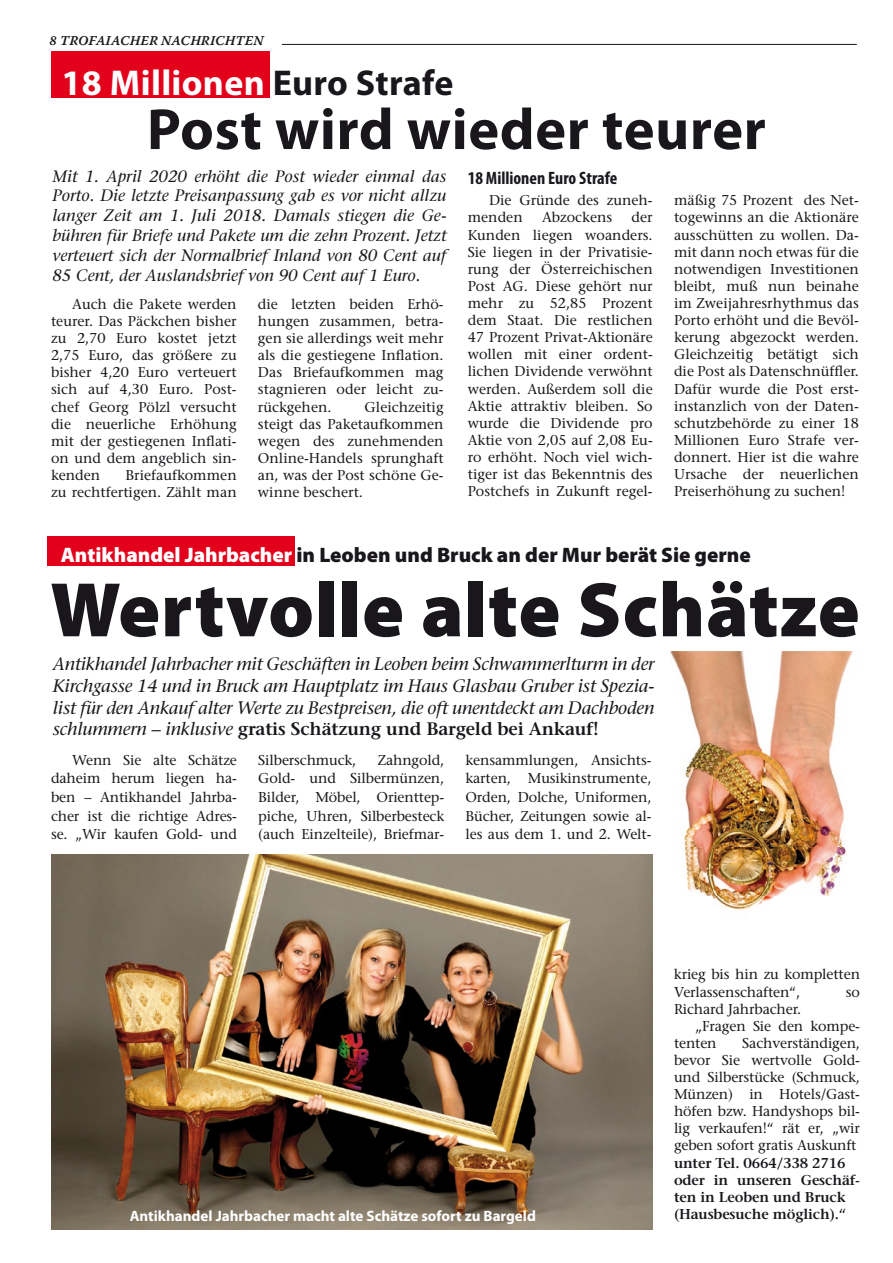
<style>
.page{position:relative;width:893px;height:1263px;background:#fff}
.page>*{position:absolute;margin:0;border:0;box-sizing:border-box;transform-origin:0 0}
.t1{font:900 78px "Myriad Pro";letter-spacing:.01em;color:#1a171c}
.t2{font:700 58.5px "Myriad Pro";letter-spacing:.01em;color:#1a171c}
.t3{font:700 36px "Myriad Pro";letter-spacing:.01em;color:#fff}
.t4{font:900 21px "Myriad Pro";color:#1a171c}
.t5{font:italic 18px/21.6px "Stone Serif";letter-spacing:-.01em;color:#1a171c;text-align:justify}
.t6{font:700 condensed 18px "Myriad Pro";color:#1a171c}
.t7{font:italic 16.5px/19.8px "Stone Serif";color:#1a171c;text-align:justify}
.t8{font:700 15px "Myriad Pro";color:#fff}
.t9{font:14.25px/17.1px "Stone Serif";color:#1a171c;text-align:justify}
.t10{font:600 14.25px/17.1px "Stone Serif";letter-spacing:-.01em;color:#1a171c}
.t11{font:13.5px "Warnock Pro Semibold It Capt";letter-spacing:.01em;color:#1a171c}
.s1{color:#1a171c}
.s2{color:#fff}
.s3{font-weight:600;font-style:normal}
</style>
<div class="page">
<hr style="left:282px;top:44px;width:575px;height:1px;background:#1a171c">
<div style="left:52px;top:51px;width:218px;height:47px;background:#e2001a"></div>
<div style="left:47px;top:536px;width:247px;height:30px;background:#e2001a"></div>
<img style="left:51px;top:854px;width:602px;height:375px">
<img style="left:670px;top:652px;width:183px;height:258px">
<p class="t11" style="left:50px;top:32px;width:215px">8 TROFAIACHER NACHRICHTEN</p>
<h3 class="t3" style="left:61px;top:59px;width:393px">18 Millionen <span class="s1">Euro Strafe</span></h3>
<h2 class="t2" style="left:147px;top:91px;width:620px">Post wird wieder teurer</h2>
<p class="t7" style="left:52px;top:166px;width:396px">Mit 1. April 2020 erhöht die Post wieder einmal das Porto. Die letzte Preisanpassung gab es vor nicht allzu langer Zeit am 1. Juli 2018. Damals stiegen die Ge&shy;bühren für Briefe und Pakete um die zehn Prozent. Jetzt verteuert sich der Normalbrief Inland von 80 Cent auf 85 Cent, der Auslandsbrief von 90 Cent auf 1 Euro.</p>
<p class="t6" style="left:468px;top:167px;width:151px">18 Millionen Euro Strafe</p>
<p class="t9" style="left:468px;top:192px;width:186px;text-indent:21px">Die Gründe des zuneh&shy;menden</p>
<p class="t9" style="left:674px;top:192px;width:186px">mäßig 75 Prozent des Net&shy;togewinns an die Aktionäre ausschütten zu wollen. Da&shy;mit dann noch etwas für die notwendigen Investitionen bleibt, muß nun beinahe im Zweijahresrhythmus das Porto erhöht und die Bevöl&shy;kerung abgezockt werden.<br>Gleichzeitig betätigt sich die Post als Datenschnüffler.<br>Dafür wurde die Post erst&shy;instanzlich von der Daten&shy;schutzbehörde zu einer 18<br>Millionen Euro Strafe ver&shy;donnert. Hier ist die wahre Ursache der neuerlichen Preiserhöhung zu suchen!</p>
<p class="t9" style="left:468px;top:209px;width:186px;text-indent:164px">der Kunden liegen woanders.<br>Sie liegen in der Privatisie&shy;rung der Österreichischen Post AG. Diese gehört nur mehr zu 52,85 Prozent dem Staat. Die restlichen 47 Prozent Privat-Aktionäre wollen mit einer ordent&shy;lichen Dividende verwöhnt werden. Außerdem soll die Aktie attraktiv bleiben. So wurde die Dividende pro Aktie von 2,05 auf 2,08 Eu&shy;ro erhöht. Noch viel wich&shy;tiger ist das Bekenntnis des Postchefs in Zukunft regel-</p>
<p class="t9" style="left:542px;top:209px;width:72px">Abzockens</p>
<p class="t9" style="left:51px;top:295px;width:187px;text-indent:21px">Auch die Pakete werden teurer. Das Päckchen bisher zu 2,70 Euro kostet jetzt 2,75 Euro, das größere zu bisher 4,20 Euro verteuert sich auf 4,30 Euro. Post&shy;chef Georg Pölzl versucht die neuerliche Erhöhung mit der gestiegenen Inflati&shy;on und dem angeblich sin&shy;kenden</p>
<p class="t9" style="left:258px;top:295px;width:187px">die letzten beiden Erhö&shy;hungen zusammen, betra&shy;gen sie allerdings weit mehr als die gestiegene Inflation.<br>Das Briefaufkommen mag stagnieren oder leicht zu&shy;rückgehen.</p>
<p class="t9" style="left:258px;top:398px;width:187px;text-indent:107px">Gleichzeitig steigt das Paketaufkommen wegen des zunehmenden Online-Handels sprunghaft an, was der Post schöne Ge&shy;winne beschert.</p>
<p class="t9" style="left:51px;top:466px;width:187px;text-align:right">Briefaufkommen<br>zu rechtfertigen. Zählt man</p>
<h3 class="t4" style="left:61px;top:540px;width:691px"><span class="s2">Antikhandel Jahrbacher</span> in Leoben und Bruck an der Mur berät Sie gerne</h3>
<h1 class="t1" style="left:50px;top:558px;width:811px">Wertvolle alte Schätze</h1>
<p class="t5" style="left:53px;top:653px;width:603px">Antikhandel Jahrbacher mit Geschäften in Leoben beim Schwammerlturm in der Kirchgasse 14 und in Bruck am Hauptplatz im Haus Glasbau Gruber ist Spezia&shy;list für den Ankauf alter Werte zu Bestpreisen, die oft unentdeckt am Dachboden schlummern – inklusive <span class="s3">gratis Schätzung und Bargeld bei Ankauf!</span></p>
<p class="t9" style="left:51px;top:750px;width:187px;line-height:18.6px;text-indent:21px">Wenn Sie alte Schätze daheim herum liegen ha&shy;ben – Antikhandel Jahrba&shy;cher ist die richtige Adres&shy;se. „Wir kaufen Gold- und</p>
<p class="t9" style="left:258px;top:751px;width:100px">Silberschmuck,</p>
<p class="t9" style="left:258px;top:750px;width:187px;line-height:18.6px;text-indent:119px">Zahngold, Gold- und Silbermünzen, Bilder, Möbel, Orienttep&shy;piche, Uhren, Silberbesteck (auch Einzelteile), Briefmar-</p>
<p class="t9" style="left:465px;top:750px;width:187px;line-height:18.6px">kensammlungen, Ansichts&shy;karten, Musikinstrumente, Orden, Dolche, Uniformen, Bücher, Zeitungen sowie al&shy;les aus dem 1. und 2. Welt-</p>
<p class="t9" style="left:674px;top:966px;width:188px">krieg bis hin zu kompletten<br>Verlassenschaften“,</p>
<p class="t9" style="left:846px;top:983px;width:16px">so</p>
<p class="t9" style="left:674px;top:1000px;width:129px">Richard Jahrbacher.</p>
<p class="t9" style="left:695px;top:1017px;width:166px">„Fragen Sie den kompe-</p>
<p class="t9" style="left:674px;top:1034px;width:44px">tenten</p>
<p class="t9" style="left:674px;top:1034px;width:188px;text-indent:68px">Sachverständigen, bevor Sie wertvolle Gold&shy;und Silberstücke (Schmuck, Münzen) in Hotels/Gast&shy;höfen bzw. Handyshops bil&shy;lig verkaufen!“ rät er, „wir geben sofort gratis Auskunft</p>
<p class="t10" style="left:674px;top:1154px;width:188px">unter Tel. 0664/338 2716 oder in unseren Geschäf&shy;ten in Leoben und Bruck</p>
<p class="t8" style="left:130px;top:1206px;width:408px">Antikhandel Jahrbacher macht alte Schätze sofort zu Bargeld</p>
<p class="t10" style="left:674px;top:1205px;width:174px">(Hausbesuche möglich).“</p>
</div>
